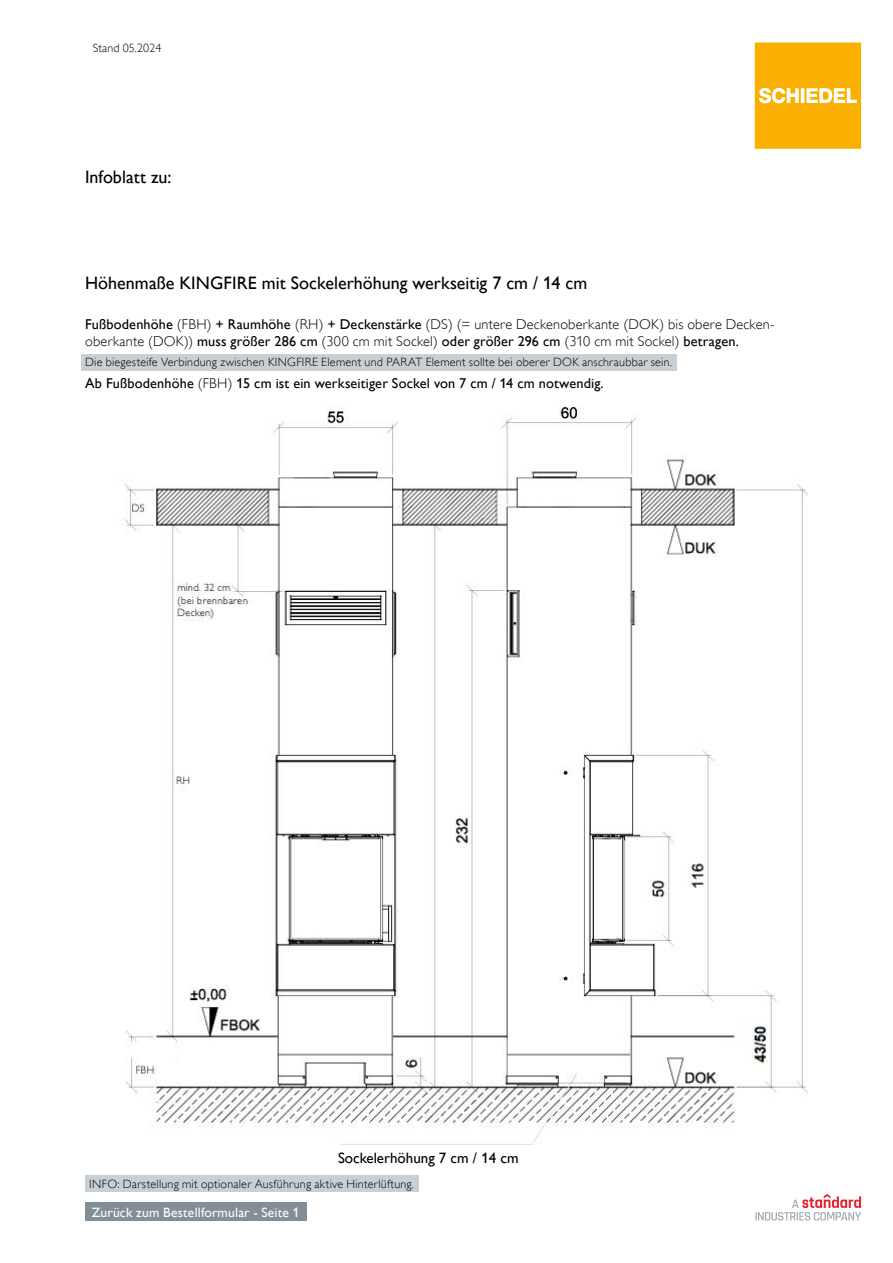
<style>
.page{position:relative;width:893px;height:1263px;background:#fff}
.page>*{position:absolute;margin:0;border:0;box-sizing:border-box;transform-origin:0 0}
.t1{font:18px "Gill Alt One";letter-spacing:.005em;color:#000}
.t2{font:15px "Gill Alt One";color:#000}
.t3{font:14.25px/17.1px "Gill Alt One MT Light";letter-spacing:.015em;color:#000}
.t4{font:14.25px "Gill Alt One";letter-spacing:.01em;color:#000}
.t5{font:13.5px "Gill Alt One";letter-spacing:.015em;color:#fff}
.t6{font:12px "Gill Alt One MT Light";letter-spacing:.02em;color:#000}
.s1{font-family:"Gill Alt One"}
.s2{font-family:"Gill Alt One MT Light"}
</style>
<div class="page">
<svg style="left:755px;top:43px;width:106px;height:106px"></svg>
<svg style="left:755px;top:1194px;width:106px;height:26px"></svg>
<div style="left:85px;top:1202px;width:221px;height:18px;background:#828f96"></div>
<div style="left:85px;top:1175px;width:333px;height:17px;background:#c8d0d5"></div>
<div style="left:81px;top:354px;width:595px;height:17px;background:#c8d0d5"></div>
<img style="left:124px;top:406px;width:684px;height:739px">
<p class="t6" style="left:93px;top:41px;width:70px">Stand 05.2024</p>
<p class="t1" style="left:85px;top:166px;width:88px">Infoblatt zu:</p>
<p class="t1" style="left:85px;top:272px;width:504px">Höhenmaße KINGFIRE mit Sockelerhöhung werkseitig 7 cm / 14 cm</p>
<p class="t3" style="left:85px;top:315px;width:691px"><span class="s1">Fußbodenhöhe</span> (FBH) <span class="s1">+ Raumhöhe</span> (RH) <span class="s1">+ Deckenstärke</span> (DS) (= untere Deckenoberkante (DOK) bis obere Decken&shy;oberkante (DOK)) <span class="s1">muss größer 286 cm</span> (300 cm mit Sockel) <span class="s1">oder größer 296 cm</span> (310 cm mit Sockel) <span class="s1">betragen.</span></p>
<p class="t4" style="left:85px;top:375px;width:520px">Ab Fußbodenhöhe <span class="s2">(FBH)</span> 15 cm ist ein werkseitiger Sockel von 7 cm / 14 cm notwendig.</p>
<p class="t6" style="left:85px;top:355px;width:588px">Die biegesteife Verbindung zwischen KINGFIRE Element und PARAT Element sollte bei oberer DOK anschraubbar sein.</p>
<p class="t2" style="left:338px;top:1150px;width:182px">Sockelerhöhung 7 cm / 14 cm</p>
<p class="t6" style="left:89px;top:1176px;width:326px">INFO: Darstellung mit optionaler Ausführung aktive Hinterlüftung.</p>
<p class="t5" style="left:92px;top:1204px;width:209px">Zurück zum Bestellformular - Seite 1</p>
</div>
